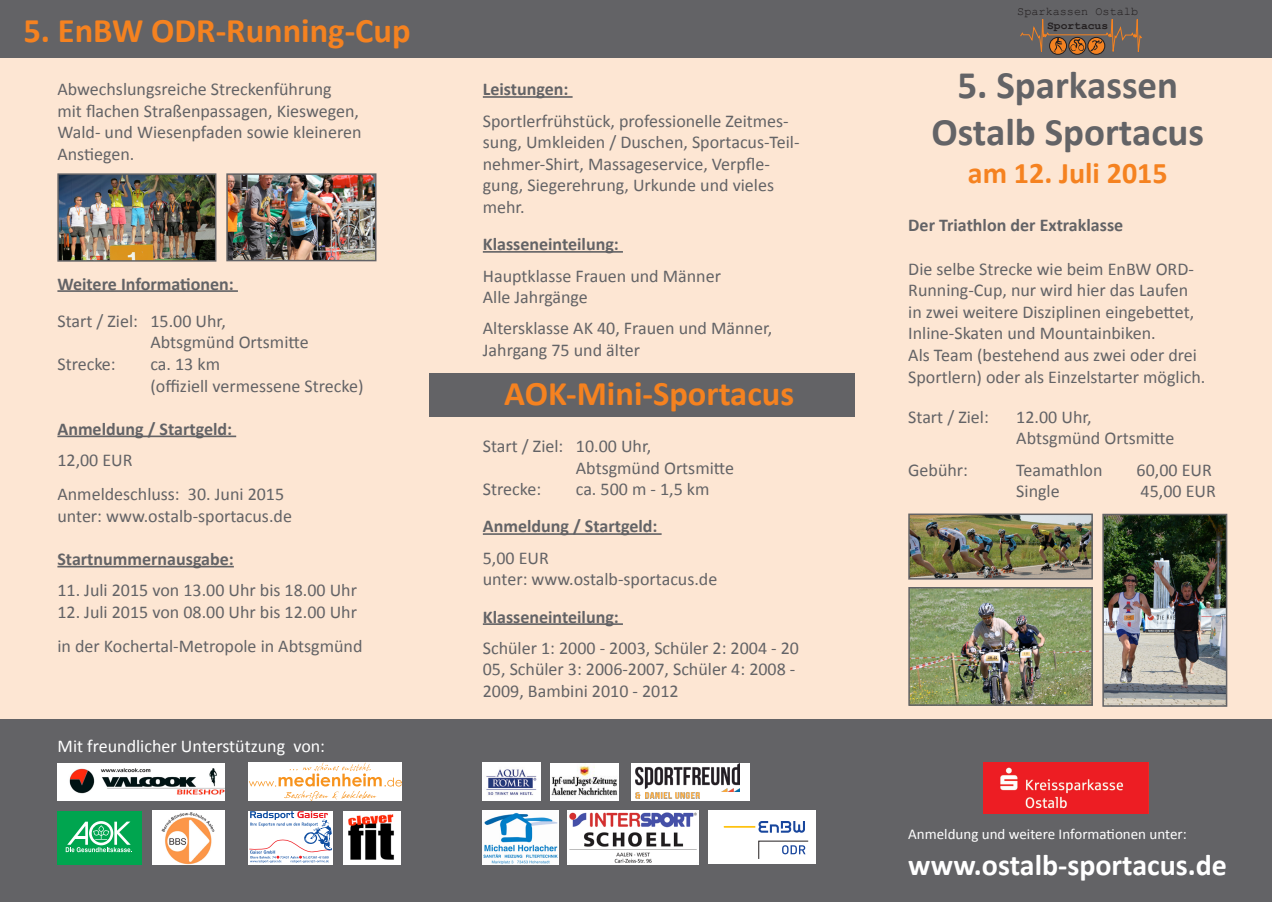
<style>
.page{position:relative;width:1272px;height:902px;background:#fff}
.page>*{position:absolute;margin:0;border:0;box-sizing:border-box;transform-origin:0 0}
.t1{font:700 39px/46.8px "Calibri";color:#636366;text-align:center}
.t2{font:700 34.5px "Calibri";color:#f58220}
.t3{font:700 30px "Calibri";color:#fff}
.t4{font:700 30px "Calibri";color:#f58220}
.t5{font:18px/21.6px "Calibri";color:#636366}
.t6{font:700 18px "Calibri";color:#636366}
.t7{font:18px "Calibri";color:#fff}
.t8{font:15px "Calibri";color:#fff}
.t9{font:11.85px "Courier New";color:#231f20}
.t10{font:700 11.25px "Courier New";color:#231f20}
</style>
<div class="page">
<div style="left:0;top:0;width:1271px;height:901px;background:#fde6d3"></div>
<div style="left:0;top:719px;width:1271px;height:182px;background:#636366"></div>
<div style="left:0;top:0;width:1271px;height:57px;background:#636366"></div>
<hr style="left:57px;top:290px;width:181px;height:2px;background:#636366">
<hr style="left:57px;top:435px;width:179px;height:2px;background:#636366">
<hr style="left:57px;top:565px;width:177px;height:2px;background:#636366">
<hr style="left:483px;top:96px;width:89px;height:2px;background:#636366">
<hr style="left:483px;top:251px;width:140px;height:2px;background:#636366">
<hr style="left:483px;top:533px;width:178px;height:2px;background:#636366">
<hr style="left:483px;top:623px;width:140px;height:2px;background:#636366">
<svg style="left:1020px;top:19px;width:121px;height:36px"></svg>
<img style="left:983px;top:762px;width:164px;height:51px">
<img style="left:911px;top:590px;width:178px;height:112px">
<div style="left:908px;top:587px;width:184px;height:118px;border:2px solid #636366"></div>
<img style="left:1105px;top:516px;width:119px;height:187px">
<div style="left:1102px;top:513px;width:125px;height:193px;border:2px solid #636366"></div>
<img style="left:911px;top:516px;width:178px;height:60px">
<div style="left:908px;top:513px;width:184px;height:66px;border:2px solid #636366"></div>
<img style="left:60px;top:176px;width:153px;height:82px">
<div style="left:57px;top:173px;width:159px;height:88px;border:2px solid #636366"></div>
<img style="left:229px;top:176px;width:144px;height:82px">
<div style="left:226px;top:173px;width:150px;height:88px;border:2px solid #636366"></div>
<div style="left:429px;top:373px;width:426px;height:44px;background:#636366"></div>
<svg style="left:249px;top:762px;width:153px;height:38px;background:#fdefdf"></svg>
<div style="left:57px;top:811px;width:84px;height:53px;background:#00a54f"></div>
<svg style="left:66px;top:821px;width:66px;height:31px"></svg>
<img style="left:57px;top:763px;width:167px;height:37px">
<img style="left:483px;top:810px;width:75px;height:54px">
<img style="left:567px;top:810px;width:131px;height:54px">
<img style="left:343px;top:811px;width:57px;height:53px">
<img style="left:550px;top:763px;width:68px;height:37px">
<img style="left:483px;top:762px;width:57px;height:38px">
<div style="left:708px;top:810px;width:107px;height:54px;background:#fff"></div>
<svg style="left:723px;top:821px;width:82px;height:11px"></svg>
<svg style="left:758px;top:840px;width:50px;height:19px"></svg>
<img style="left:152px;top:810px;width:72px;height:54px">
<svg style="left:248px;top:811px;width:84px;height:53px"></svg>
<svg style="left:249px;top:811px;width:83px;height:51px;background:#dedee9"></svg>
<div style="left:631px;top:763px;width:118px;height:37px;background:#fff"></div>
<img style="left:635px;top:763px;width:104px;height:36px">
<h2 class="t2" style="left:23px;top:8px;width:388px">5. EnBW ODR-Running-Cup</h2>
<p class="t5" style="left:57px;top:78px;width:305px">Abwechslungsreiche Streckenführung<br>mit flachen Straßenpassagen, Kieswegen, Wald- und Wiesenpfaden sowie kleineren Anstiegen.</p>
<p class="t6" style="left:57px;top:272px;width:178px">Weitere Informationen:</p>
<p class="t5" style="left:57px;top:310px;width:170px">Start / Ziel: 15.00 Uhr,</p>
<p class="t5" style="left:150px;top:331px;width:160px">Abtsgmünd Ortsmitte</p>
<p class="t5" style="left:57px;top:353px;width:60px">Strecke:</p>
<p class="t5" style="left:150px;top:353px;width:214px">ca. 13 km<br>(offiziell vermessene Strecke)</p>
<p class="t6" style="left:57px;top:417px;width:176px">Anmeldung / Startgeld:</p>
<p class="t5" style="left:57px;top:443px;width:228px;line-height:34.2px">12,00 EUR<br>Anmeldeschluss: 30. Juni 2015</p>
<p class="t5" style="left:57px;top:505px;width:236px">unter: www.ostalb-sportacus.de</p>
<p class="t6" style="left:57px;top:547px;width:178px">Startnummernausgabe:</p>
<p class="t5" style="left:57px;top:579px;width:301px">11. Juli 2015 von 13.00 Uhr bis 18.00 Uhr</p>
<p class="t5" style="left:57px;top:595px;width:306px;line-height:34.2px">12. Juli 2015 von 08.00 Uhr bis 12.00 Uhr in der Kochertal-Metropole in Abtsgmünd</p>
<p class="t7" style="left:58px;top:734px;width:269px">Mit freundlicher Unterstützung von:</p>
<p class="t6" style="left:483px;top:78px;width:87px">Leistungen:</p>
<p class="t5" style="left:483px;top:110px;width:318px">Sportlerfrühstück, professionelle Zeitmes&shy;sung, Umkleiden / Duschen, Sportacus-Teil&shy;nehmer-Shirt, Massageservice, Verpfle&shy;gung, Siegerehrung, Urkunde und vieles mehr.</p>
<p class="t6" style="left:483px;top:233px;width:137px">Klasseneinteilung:</p>
<p class="t5" style="left:483px;top:265px;width:240px">Hauptklasse Frauen und Männer<br>Alle Jahrgänge</p>
<p class="t5" style="left:483px;top:317px;width:291px">Altersklasse AK 40, Frauen und Männer,<br>Jahrgang 75 und älter</p>
<h2 class="t2" style="left:504px;top:371px;width:291px">AOK-Mini-Sportacus</h2>
<p class="t5" style="left:483px;top:435px;width:170px">Start / Ziel: 10.00 Uhr,</p>
<p class="t5" style="left:576px;top:457px;width:160px">Abtsgmünd Ortsmitte</p>
<p class="t5" style="left:483px;top:478px;width:60px">Strecke:</p>
<p class="t5" style="left:576px;top:478px;width:135px">ca. 500 m - 1,5 km</p>
<p class="t6" style="left:483px;top:515px;width:176px">Anmeldung / Startgeld:</p>
<p class="t5" style="left:483px;top:547px;width:236px">5,00 EUR<br>unter: www.ostalb-sportacus.de</p>
<p class="t6" style="left:483px;top:605px;width:137px">Klasseneinteilung:</p>
<p class="t5" style="left:483px;top:637px;width:318px">Schüler 1: 2000 - 2003, Schüler 2: 2004 - 20<br>05, Schüler 3: 2006-2007, Schüler 4: 2008 -<br>2009, Bambini 2010 - 2012</p>
<p class="t9" style="left:1017px;top:4px;width:122px">Sparkassen Ostalb</p>
<p class="t10" style="left:1047px;top:18px;width:63px">Sportacus</p>
<h1 class="t1" style="left:931px;top:62px;width:274px">5. Sparkassen<br>Ostalb Sportacus</h1>
<h3 class="t4" style="left:967px;top:154px;width:201px">am 12. Juli 2015</h3>
<p class="t6" style="left:908px;top:214px;width:216px">Der Triathlon der Extraklasse</p>
<p class="t5" style="left:908px;top:258px;width:299px">Die selbe Strecke wie beim EnBW ORD-Running-Cup, nur wird hier das Laufen in zwei weitere Disziplinen eingebettet, Inline-Skaten und Mountainbiken.<br>Als Team (bestehend aus zwei oder drei Sportlern) oder als Einzelstarter möglich.</p>
<p class="t5" style="left:908px;top:406px;width:82px">Start / Ziel:</p>
<p class="t5" style="left:1016px;top:406px;width:160px">12.00 Uhr,<br>Abtsgmünd Ortsmitte</p>
<p class="t5" style="left:908px;top:459px;width:61px">Gebühr:</p>
<p class="t5" style="left:1016px;top:459px;width:88px">Teamathlon</p>
<p class="t5" style="left:1136px;top:459px;width:77px">60,00 EUR</p>
<p class="t5" style="left:1016px;top:480px;width:45px">Single</p>
<p class="t5" style="left:1140px;top:480px;width:77px">45,00 EUR</p>
<p class="t8" style="left:908px;top:824px;width:280px">Anmeldung und weitere Informationen unter:</p>
<h3 class="t3" style="left:908px;top:845px;width:320px">www.ostalb-sportacus.de</h3>
</div>
